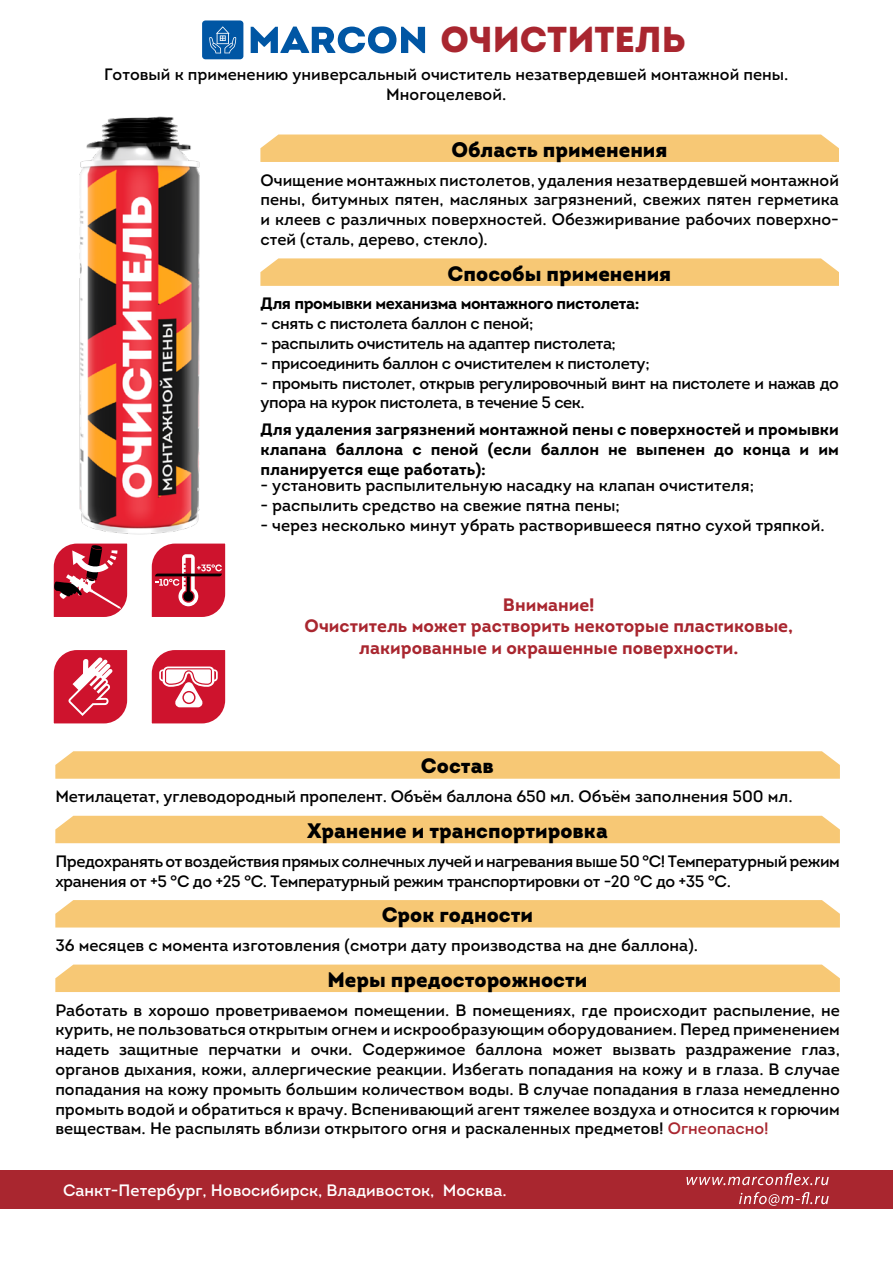
<style>
.page{position:relative;width:893px;height:1263px;background:#fff}
.page>*{position:absolute;margin:0;border:0;box-sizing:border-box;transform-origin:0 0}
.t1{font:900 36px "Intro";color:#a9262f}
.t2{font:900 21px "Intro";color:#000}
.t3{font:700 18px/21.6px "Intro";color:#a9262f;text-align:center}
.t4{font:16.5px/19.8px "Intro";color:#000;text-align:justify}
.t5{font:16.5px/19.8px "Intro";letter-spacing:-.025em;color:#000}
.t6{font:700 16.5px/19.8px "Intro";color:#000;text-align:justify}
.t7{font:16.5px "Intro";color:#fff}
.t8{font:700 16.5px "Intro";letter-spacing:-.025em;color:#000}
.s1{color:#a9262f}
</style>
<div class="page">
<div style="left:0;top:1170px;width:893px;height:39px;background:#a9262f"></div>
<div style="left:260px;top:134px;width:579px;height:28px;background:#f7c875"></div>
<svg style="left:260px;top:258px;width:579px;height:28px;background:#f7c979"></svg>
<svg style="left:55px;top:751px;width:785px;height:28px;background:#f7c979"></svg>
<div style="left:55px;top:816px;width:785px;height:27px;background:#f7c875"></div>
<div style="left:55px;top:900px;width:785px;height:27px;background:#f7c875"></div>
<div style="left:55px;top:964px;width:785px;height:28px;background:#f7c875"></div>
<svg style="left:686px;top:1173px;width:143px;height:12px"></svg>
<svg style="left:739px;top:1192px;width:90px;height:14px"></svg>
<div style="left:202px;top:20px;width:41px;height:39px;background:#0056a4;border-radius:3px"></div>
<svg style="left:209px;top:26px;width:27px;height:27px"></svg>
<svg style="left:251px;top:26px;width:174px;height:27px"></svg>
<img style="left:79px;top:116px;width:121px;height:419px">
<svg style="left:151px;top:650px;width:75px;height:74px"></svg>
<svg style="left:53px;top:650px;width:75px;height:74px"></svg>
<svg style="left:151px;top:543px;width:75px;height:74px;background:#ca384d"></svg>
<svg style="left:53px;top:543px;width:75px;height:74px;background:#c23d50"></svg>
<h1 class="t1" style="left:441px;top:16px;width:246px">ОЧИСТИТЕЛЬ</h1>
<p class="t4" style="left:104px;top:64px;width:686px;text-align:center">Готовый к применению универсальный очиститель незатвердевшей монтажной пены.<br>Многоцелевой.</p>
<p class="t2" style="left:451px;top:136px;width:218px">Область применения</p>
<p class="t4" style="left:260px;top:170px;width:580px">Очищение монтажных пистолетов, удаления незатвердевшей монтажной пены, битумных пятен, масляных загрязнений, свежих пятен герметика и клеев с различных поверхностей. Обезжиривание рабочих поверхно&shy;стей (сталь, дерево, стекло).</p>
<p class="t2" style="left:448px;top:259px;width:225px">Способы применения</p>
<p class="t8" style="left:260px;top:293px;width:381px">Для промывки механизма монтажного пистолета:</p>
<p class="t5" style="left:260px;top:314px;width:274px">- снять с пистолета баллон с пеной;</p>
<p class="t5" style="left:260px;top:333px;width:357px">- распылить очиститель на адаптер пистолета;</p>
<p class="t5" style="left:260px;top:353px;width:391px">- присоединить баллон с очистителем к пистолету;</p>
<p class="t5" style="left:260px;top:373px;width:580px">- промыть пистолет, открыв регулировочный винт на пистолете и нажав до упора на курок пистолета, в течение 5 сек.</p>
<p class="t6" style="left:260px;top:420px;width:580px">Для удаления загрязнений монтажной пены с поверхностей и промывки клапана баллона с пеной (если баллон не выпенен до конца и им планируется еще работать):</p>
<p class="t4" style="left:260px;top:475px;width:495px">- установить распылительную насадку на клапан очистителя;</p>
<p class="t4" style="left:260px;top:495px;width:361px">- распылить средство на свежие пятна пены;</p>
<p class="t4" style="left:260px;top:515px;width:566px">- через несколько минут убрать растворившееся пятно сухой тряпкой.</p>
<p class="t3" style="left:305px;top:593px;width:490px">Внимание!<br>Очиститель может растворить некоторые пластиковые, лакированные и окрашенные поверхности.</p>
<p class="t2" style="left:421px;top:752px;width:74px">Состав</p>
<p class="t4" style="left:55px;top:786px;width:739px">Метилацетат, углеводородный пропелент. Объём баллона 650 мл. Объём заполнения 500 мл.</p>
<p class="t2" style="left:307px;top:817px;width:302px">Хранение и транспортировка</p>
<p class="t5" style="left:55px;top:851px;width:786px">Предохранять от воздействия прямых солнечных лучей и нагревания выше 50 °С! Температурный режим хранения от +5 °С до +25 °С. Температурный режим транспортировки от -20 °С до +35 °С.</p>
<p class="t2" style="left:382px;top:901px;width:153px">Срок годности</p>
<p class="t4" style="left:55px;top:935px;width:644px">36 месяцев с момента изготовления (смотри дату производства на дне баллона).</p>
<p class="t2" style="left:327px;top:965px;width:262px">Меры предосторожности</p>
<p class="t4" style="left:55px;top:1000px;width:786px">Работать в хорошо проветриваемом помещении. В помещениях, где происходит распыление, не курить, не пользоваться открытым огнем и искрообразующим оборудованием. Перед применением надеть защитные перчатки и очки. Содержимое баллона может вызвать раздражение глаз, органов дыхания, кожи, аллергические реакции. Избегать попадания на кожу и в глаза. В случае попадания на кожу промыть большим количеством воды. В случае попадания в глаза немедленно промыть водой и обратиться к врачу. Вспенивающий агент тяжелее воздуха и относится к горючим веществам. Не распылять вблизи открытого огня и раскаленных предметов! <span class="s1">Огнеопасно!</span></p>
<p class="t7" style="left:63px;top:1179px;width:445px">Санкт-Петербург, Новосибирск, Владивосток, Москва.</p>
</div>
